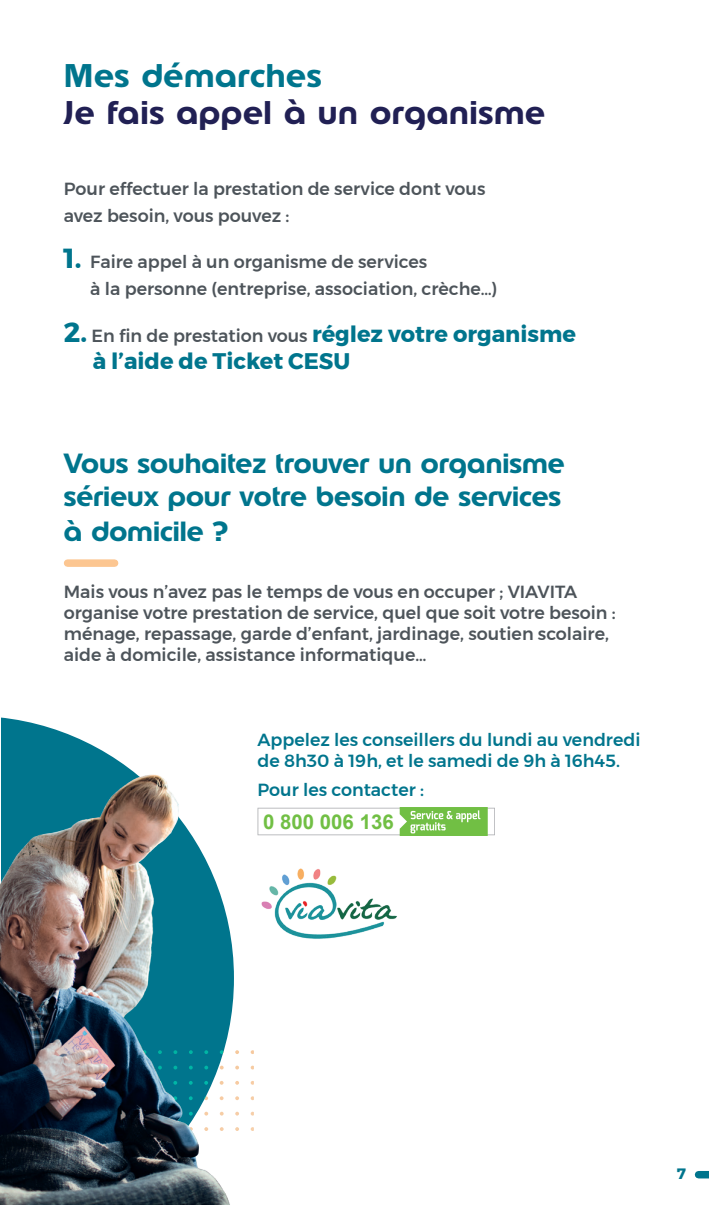
<style>
.page{position:relative;width:709px;height:1205px;background:#fff}
.page>*{position:absolute;margin:0;border:0;box-sizing:border-box;transform-origin:0 0}
.t1{font:700 32.5px "Edenred";letter-spacing:.02em;color:#212054}
.t2{font:700 32.5px "Edenred";letter-spacing:.02em;color:#00758d}
.t3{font:700 27.5px/34px "Edenred";color:#00758d}
.t4{font:700 22.5px "Montserrat";color:#00758d}
.t5{font:700 20.5px "Arial";color:#71bf44}
.t6{font:500 17.5px/21px "Montserrat";color:#4d545a}
.t7{font:500 17.5px/21px "Montserrat";color:#00758d}
.t8{font:700 15px "Montserrat";color:#00758d}
.s1{font-weight:700;font-size:27.5px;color:#00758d}
.s2{font-weight:700;font-size:22.5px;color:#00758d}
</style>
<div class="page">
<div style="left:698px;top:1171px;width:11px;height:7px;background:#00758d"></div>
<img style="left:283px;top:868px;width:114px;height:71px">
<svg style="left:283px;top:807px;width:212px;height:29px"></svg>
<div style="left:68px;top:559px;width:47px;height:8px;background:#fcc691"></div>
<img style="left:0;top:717px;width:283px;height:488px">
<h1 class="t2" style="left:64px;top:53px;width:259px">Mes démarches</h1>
<h1 class="t1" style="left:64px;top:91px;width:483px">Je fais appel à un organisme</h1>
<p class="t6" style="left:64px;top:175px;width:423px;line-height:27px">Pour effectuer la prestation de service dont vous avez besoin, vous pouvez :</p>
<p class="t6" style="left:90px;top:249px;width:409px;line-height:27px;text-indent:-26px"><span class="s1">1.</span> Faire appel à un organisme de services<br>à la personne (entreprise, association, crèche…)</p>
<p class="t6" style="left:64px;top:325px;width:514px"><span class="s1">2.</span> En fin de prestation vous <span class="s2">réglez votre organisme</span></p>
<p class="t4" style="left:93px;top:343px;width:259px">à l’aide de Ticket CESU</p>
<h2 class="t3" style="left:64px;top:446px;width:502px">Vous souhaitez trouver un organisme sérieux pour votre besoin de services à domicile ?</h2>
<p class="t6" style="left:64px;top:581px;width:553px">Mais vous n’avez pas le temps de vous en occuper ; VIAVITA organise votre prestation de service, quel que soit votre besoin : ménage, repassage, garde d’enfant, jardinage, soutien scolaire, aide à domicile, assistance informatique…</p>
<p class="t7" style="left:257px;top:729px;width:384px">Appelez les conseillers du lundi au vendredi de 8h30 à 19h, et le samedi de 9h à 16h45.</p>
<p class="t7" style="left:257px;top:779px;width:168px">Pour les contacter :</p>
<p class="t5" style="left:263px;top:808px;width:132px">0 800 006 136</p>
<p class="t8" style="left:677px;top:1161px;width:10px">7</p>
</div>
